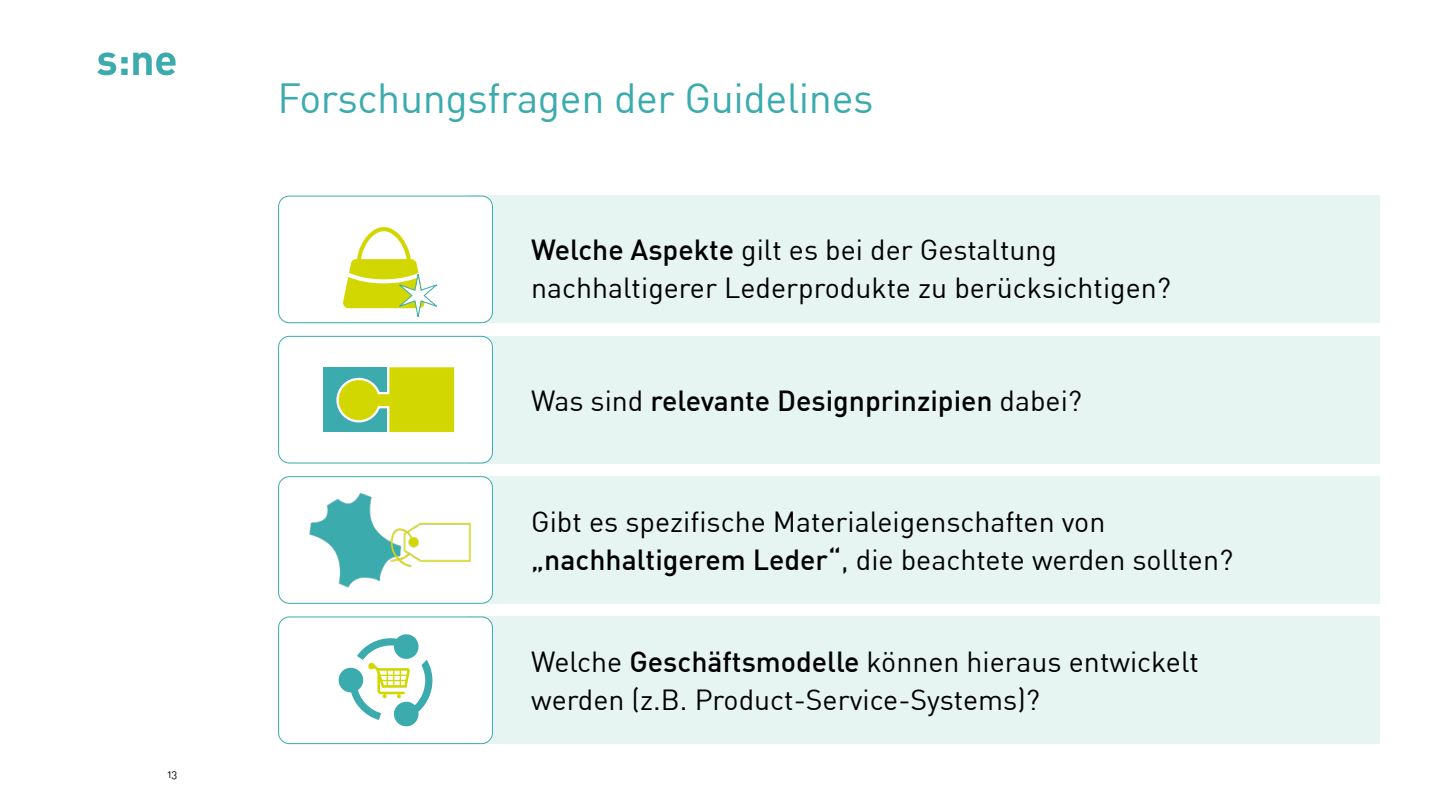
<style>
.page{position:relative;width:1440px;height:810px;background:#fff}
.page>*{position:absolute;margin:0;border:0;box-sizing:border-box;transform-origin:0 0}
.t1{font:41.25px "HDADIN Office";color:#3babae}
.t2{font:28.5px/37.5px "HDADIN Office";letter-spacing:.01em;color:#000}
.t3{font:500 28.5px "HDADIN Office";letter-spacing:.01em;color:#000}
.t4{font:11.25px "HDADIN Office";color:#000}
.s1{font-weight:500}
.s2{font-weight:400}
</style>
<div class="page">
<svg style="left:97px;top:53px;width:79px;height:22px"></svg>
<div style="left:468px;top:336px;width:912px;height:127px;background:#e6f4f2"></div>
<div style="left:468px;top:196px;width:912px;height:127px;background:#e6f4f2"></div>
<div style="left:468px;top:476px;width:912px;height:128px;background:#e6f4f2"></div>
<div style="left:468px;top:617px;width:912px;height:127px;background:#e6f4f2"></div>
<div style="left:279px;top:336px;width:213px;height:127px;background:#fff;border-radius:11px"></div>
<div style="left:278px;top:336px;width:215px;height:127px;border:1px solid #3babae;border-radius:11px"></div>
<div style="left:279px;top:196px;width:213px;height:127px;background:#fff;border-radius:11px"></div>
<div style="left:278px;top:196px;width:215px;height:127px;border:1px solid #3babae;border-radius:11px"></div>
<div style="left:279px;top:477px;width:213px;height:126px;background:#fff;border-radius:11px"></div>
<div style="left:279px;top:617px;width:213px;height:127px;background:#fff;border-radius:11px"></div>
<div style="left:278px;top:617px;width:215px;height:127px;border:1px solid #3babae;border-radius:11px"></div>
<svg style="left:343px;top:227px;width:98px;height:95px"></svg>
<div style="left:324px;top:367px;width:64px;height:65px;background:#3babae"></div>
<svg style="left:336px;top:367px;width:119px;height:66px"></svg>
<svg style="left:339px;top:634px;width:93px;height:92px"></svg>
<img style="left:296px;top:461px;width:188px;height:158px">
<p class="t4" style="left:167px;top:767px;width:11px">13</p>
<h1 class="t1" style="left:278px;top:73px;width:597px">Forschungsfragen der Guidelines</h1>
<p class="t2" style="left:531px;top:230px;width:641px"><span class="s1">Welche Aspekte</span> gilt es bei der Gestaltung nachhaltigerer Lederprodukte zu berücksichtigen?</p>
<p class="t3" style="left:531px;top:382px;width:552px"><span class="s2">Was sind</span> relevante Designprinzipien <span class="s2">dabei?</span></p>
<p class="t2" style="left:531px;top:503px;width:703px">Gibt es spezifische Materialeigenschaften von <span class="s1">„nachhaltigerem Leder“</span>, die beachtete werden sollten?</p>
<p class="t2" style="left:531px;top:643px;width:669px">Welche <span class="s1">Geschäftsmodelle</span> können hieraus entwickelt werden (z.B. Product-Service-Systems)?</p>
</div>
